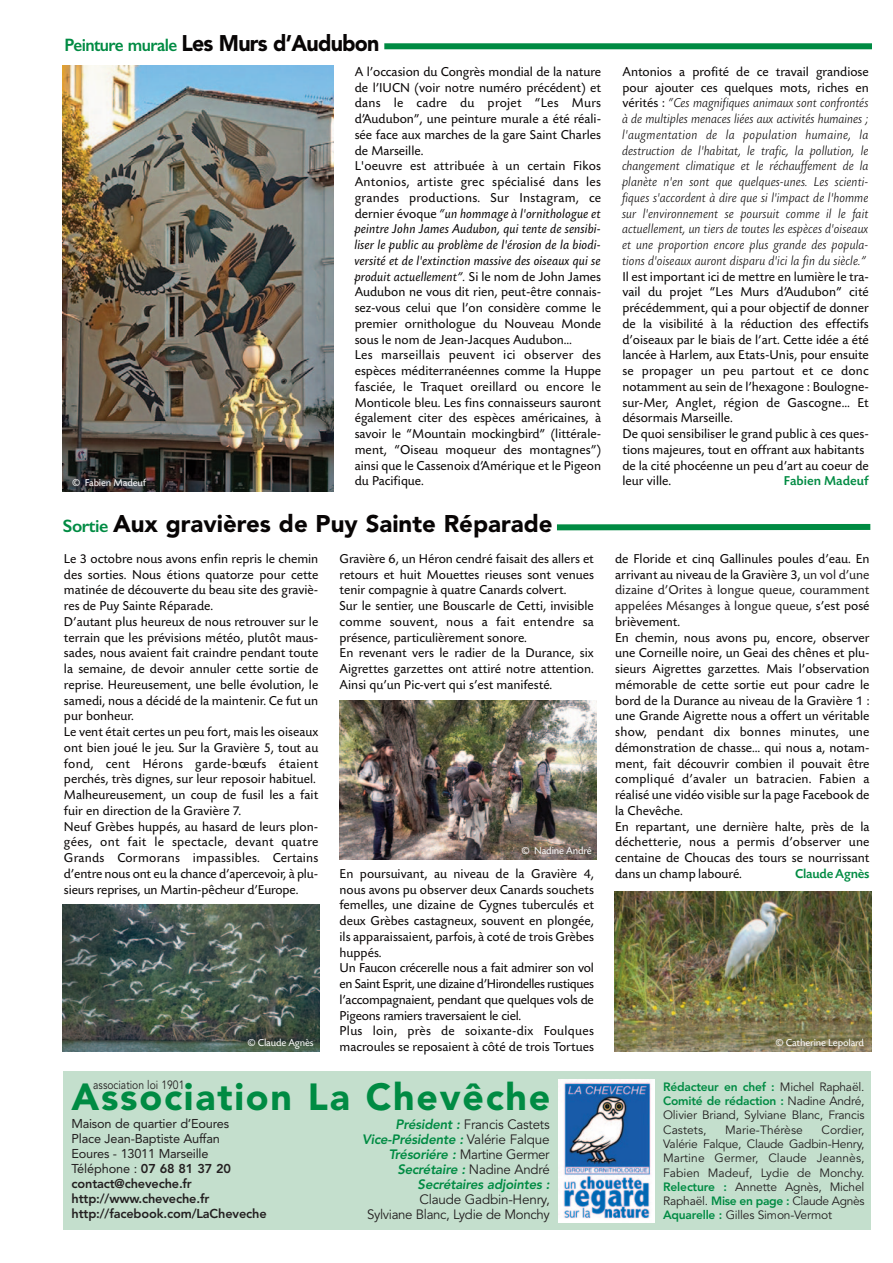
<style>
.page{position:relative;width:893px;height:1263px;background:#fff}
.page>*{position:absolute;margin:0;border:0;box-sizing:border-box;transform-origin:0 0}
.t1{font:900 37.5px "Avenir";letter-spacing:.045em;color:#008b43}
.t2{font:900 24px "Avenir";color:#080505}
.t3{font:900 22.5px "Avenir";letter-spacing:-.035em;color:#080505;scale:.95 1}
.t4{font:13.5px/15.8px "Today SB";color:#080505;text-align:justify}
.t5{font:italic 300 13.5px/15.8px "Today SB";color:#080505;text-align:justify}
.t6{font:13.5px "Avenir";letter-spacing:-.03em;color:#231f20}
.t7{font:italic 800 13.5px "Avenir";letter-spacing:-.02em;color:#008b43}
.t8{font:500 13.5px "Today SB";color:#008b43}
.t9{font:12.75px/15px "Avenir";letter-spacing:-.015em;color:#231f20}
.t10{font:800 12.75px "Avenir";letter-spacing:-.01em;color:#231f20}
.t11{font:12px/14.2px "Avenir";letter-spacing:-.015em;color:#231f20;text-align:justify}
.t12{font:12px "Avenir";letter-spacing:-.015em;color:#231f20;scale:.86 1}
.t13{font:12px "Avenir";letter-spacing:.005em;color:#231f20}
.t14{font:10.5px "Today SB";letter-spacing:-.015em;color:#fff}
.s1{font-family:"Gill Sans";font-weight:600;font-size:18px;color:#008b43}
.s2{font-style:italic}
.s3{font-weight:400;font-style:normal}
.s4{color:#231f20}
.s5{font-weight:800}
.s6{font-weight:800;font-style:italic;color:#008b43}
.s7{font-weight:400;font-style:normal;color:#231f20}
.s8{font-weight:800;color:#008b43}
</style>
<div class="page">
<div style="left:384px;top:43px;width:488px;height:6px;background:#008b43"></div>
<div style="left:63px;top:1071px;width:807px;height:159px;background:#c4dfcd"></div>
<img style="left:559px;top:1079px;width:95px;height:143px">
<div style="left:557px;top:524px;width:313px;height:6px;background:#008b43"></div>
<img style="left:63px;top:65px;width:270px;height:427px">
<img style="left:340px;top:700px;width:256px;height:159px">
<img style="left:63px;top:905px;width:257px;height:146px">
<img style="left:615px;top:891px;width:256px;height:160px">
<p class="t3" style="left:64px;top:34px;width:333px"><span class="s1">Peinture murale</span> Les Murs d’Audubon</p>
<p class="t14" style="left:72px;top:479px;width:75px">© Fabien Madeuf</p>
<p class="t4" style="left:355px;top:65px;width:248px">A l’occasion du Congrès mondial de la nature de l’IUCN (voir notre numéro précédent) et dans le cadre du projet “Les Murs d’Audubon”, une peinture murale a été réali&shy;sée face aux marches de la gare Saint Charles de Marseille.</p>
<p class="t4" style="left:355px;top:160px;width:248px">L'oeuvre est attribuée à un certain Fikos Antonios, artiste grec spécialisé dans les grandes productions. Sur Instagram, ce dernier évoque <span class="s2">“un hommage à l'ornithologue et peintre John James Audubon, qui tente de sensibi&shy;liser le public au problème de l'érosion de la biodi&shy;versité et de l'extinction massive des oiseaux qui se produit actuellement”.</span> Si le nom de John James Audubon ne vous dit rien, peut-être connais&shy;sez-vous celui que l’on considère comme le premier ornithologue du Nouveau Monde sous le nom de Jean-Jacques Audubon…</p>
<p class="t4" style="left:355px;top:349px;width:248px">Les marseillais peuvent ici observer des espèces méditerranéennes comme la Huppe fasciée, le Traquet oreillard ou encore le Monticole bleu. Les fins connaisseurs sauront également citer des espèces américaines, à savoir le “Mountain mockingbird” (littérale&shy;ment, “Oiseau moqueur des montagnes”) ainsi que le Cassenoix d’Amérique et le Pigeon du Pacifique.</p>
<p class="t2" style="left:63px;top:514px;width:491px"><span class="s1">Sortie</span> Aux gravières de Puy Sainte Réparade</p>
<p class="t5" style="left:622px;top:65px;width:248px"><span class="s3">Antonios a profité de ce travail grandiose pour ajouter ces quelques mots, riches en vérités :</span> “Ces magnifiques animaux sont confrontés à de multiples menaces liées aux activités humaines ; l'augmentation de la population humaine, la destruction de l'habitat, le trafic, la pollution, le changement climatique et le réchauffement de la planète n'en sont que quelques-unes. Les scienti&shy;fiques s'accordent à dire que si l'impact de l'homme sur l'environnement se poursuit comme il le fait actuellement, un tiers de toutes les espèces d'oiseaux et une proportion encore plus grande des popula&shy;tions d'oiseaux auront disparu d'ici la fin du siècle.”</p>
<p class="t4" style="left:622px;top:270px;width:248px">Il est important ici de mettre en lumière le tra&shy;vail du projet “Les Murs d’Audubon” cité précédemment, qui a pour objectif de donner de la visibilité à la réduction des effectifs d’oiseaux par le biais de l’art. Cette idée a été lancée à Harlem, aux Etats-Unis, pour ensuite se propager un peu partout et ce donc notamment au sein de l’hexagone : Boulogne&shy;sur-Mer, Anglet, région de Gascogne… Et désormais Marseille.</p>
<p class="t4" style="left:622px;top:427px;width:248px">De quoi sensibiliser le grand public à ces ques&shy;tions majeures, tout en offrant aux habitants</p>
<p class="t4" style="left:622px;top:459px;width:248px">de la cité phocéenne un peu d’art au coeur de leur ville.</p>
<p class="t8" style="left:784px;top:476px;width:86px">Fabien Madeuf</p>
<p class="t4" style="left:64px;top:552px;width:256px">Le 3 octobre nous avons enfin repris le chemin des sorties. Nous étions quatorze pour cette matinée de découverte du beau site des graviè&shy;res de Puy Sainte Réparade.</p>
<p class="t4" style="left:64px;top:615px;width:256px">D’autant plus heureux de nous retrouver sur le terrain que les prévisions météo, plutôt maus&shy;sades, nous avaient fait craindre pendant toute la semaine, de devoir annuler cette sortie de reprise. Heureusement, une belle évolution, le samedi, nous a décidé de la maintenir. Ce fut un pur bonheur.</p>
<p class="t4" style="left:64px;top:725px;width:256px">Le vent était certes un peu fort, mais les oiseaux ont bien joué le jeu. Sur la Gravière 5, tout au fond, cent Hérons garde-bœufs étaient perchés, très dignes, sur leur reposoir habituel.</p>
<p class="t4" style="left:64px;top:788px;width:256px">Malheureusement, un coup de fusil les a fait fuir en direction de la Gravière 7.</p>
<p class="t4" style="left:64px;top:820px;width:256px">Neuf Grèbes huppés, au hasard de leurs plon&shy;gées, ont fait le spectacle, devant quatre Grands Cormorans impassibles. Certains d’entre nous ont eu la chance d’apercevoir, à plu&shy;sieurs reprises, un Martin-pêcheur d’Europe.</p>
<p class="t4" style="left:340px;top:552px;width:256px">Gravière 6, un Héron cendré faisait des allers et retours et huit Mouettes rieuses sont venues tenir compagnie à quatre Canards colvert.</p>
<p class="t4" style="left:340px;top:599px;width:256px">Sur le sentier, une Bouscarle de Cetti, invisible comme souvent, nous a fait entendre sa présence, particulièrement sonore.</p>
<p class="t4" style="left:340px;top:647px;width:256px">En revenant vers le radier de la Durance, six Aigrettes garzettes ont attiré notre attention.<br>Ainsi qu’un Pic-vert qui s’est manifesté.</p>
<p class="t4" style="left:615px;top:552px;width:256px">de Floride et cinq Gallinules poules d’eau. En arrivant au niveau de la Gravière 3, <span class="s4">un vol d’une dizaine d’Orites à longue queue, couramment appelées Mésanges à longue queue,</span> s’est posé brièvement.</p>
<p class="t4" style="left:615px;top:631px;width:256px">En chemin, nous avons pu, encore, observer une Corneille noire, un Geai des chênes et plu&shy;sieurs Aigrettes garzettes. Mais l’observation mémorable de cette sortie eut pour cadre le bord de la Durance au niveau de la Gravière 1 : une Grande Aigrette nous a offert un véritable show, pendant dix bonnes minutes, une démonstration de chasse… qui nous a, notam&shy;ment, fait découvrir combien il pouvait être compliqué d’avaler un batracien. Fabien a réalisé une vidéo visible sur la page Facebook de la Chevêche.</p>
<p class="t4" style="left:615px;top:820px;width:256px">En repartant, une dernière halte, près de la déchetterie, nous a permis d’observer une centaine de Choucas des tours se nourrissant dans un champ labouré.</p>
<p class="t14" style="left:521px;top:847px;width:72px">© Nadine André</p>
<p class="t4" style="left:340px;top:867px;width:256px">En poursuivant, au niveau de la Gravière 4, nous avons pu observer deux Canards souchets femelles, une dizaine de Cygnes tuberculés et deux Grèbes castagneux, souvent en plongée, ils apparaissaient, parfois, à coté de trois Grèbes huppés.</p>
<p class="t4" style="left:340px;top:962px;width:256px">Un Faucon crécerelle nous a fait admirer son vol en Saint Esprit, une dizaine d’Hirondelles rustiques l’accompagnaient, pendant que quelques vols de Pigeons ramiers traversaient le ciel.</p>
<p class="t4" style="left:340px;top:1025px;width:256px">Plus loin, près de soixante-dix Foulques macroules se reposaient à côté de trois Tortues</p>
<p class="t8" style="left:795px;top:868px;width:76px">Claude Agnès</p>
<p class="t14" style="left:247px;top:1039px;width:68px">© Claude Agnès</p>
<p class="t14" style="left:775px;top:1039px;width:90px">© Catherine Lepolard</p>
<p class="t12" style="left:93px;top:1080px;width:108px">association loi 1901</p>
<p class="t1" style="left:72px;top:1082px;width:480px">Association La Chevêche</p>
<p class="t9" style="left:72px;top:1117px;width:159px">Maison de quartier d’Eoures</p>
<p class="t9" style="left:72px;top:1132px;width:150px">Place Jean-Baptiste Auffan</p>
<p class="t9" style="left:72px;top:1147px;width:161px">Eoures - 13011 Marseille<br>Téléphone : <span class="s5">07 68 81 37 20</span></p>
<p class="t10" style="left:72px;top:1178px;width:122px">contact@cheveche.fr</p>
<p class="t10" style="left:72px;top:1193px;width:139px">http://www.cheveche.fr</p>
<p class="t10" style="left:72px;top:1208px;width:197px">http://facebook.com/LaCheveche</p>
<p class="t6" style="left:396px;top:1118px;width:156px"><span class="s6">Président :</span> Francis Castets</p>
<p class="t7" style="left:362px;top:1133px;width:189px">Vice-Présidente : <span class="s7">Valérie Falque</span></p>
<p class="t6" style="left:389px;top:1148px;width:162px"><span class="s6">Trésoriére :</span> Martine Germer</p>
<p class="t7" style="left:397px;top:1163px;width:154px">Secrétaire : <span class="s7">Nadine André</span></p>
<p class="t7" style="left:418px;top:1178px;width:134px">Secrétaires adjointes :</p>
<p class="t6" style="left:419px;top:1193px;width:132px">Claude Gadbin-Henry,</p>
<p class="t6" style="left:367px;top:1208px;width:184px">Sylviane Blanc, Lydie de Monchy</p>
<p class="t11" style="left:663px;top:1081px;width:203px"><span class="s8">Rédacteur en chef :</span> Michel Raphaël.<br><span class="s8">Comité de rédaction :</span> Nadine André, Olivier Briand, Sylviane Blanc, Francis Castets,</p>
<p class="t11" style="left:663px;top:1124px;width:203px;text-indent:158px">Cordier, Valérie Falque, Claude Gadbin-Henry, Martine Germer, Claude Jeannès, Fabien Madeuf, Lydie de Monchy.<br><span class="s8">Relecture :</span> Annette Agnès, Michel Raphaël. <span class="s8">Mise en page :</span> Claude Agnès <span class="s8">Aquarelle :</span> Gilles Simon-Vermot</p>
<p class="t13" style="left:725px;top:1124px;width:79px">Marie-Thérèse</p>
</div>
